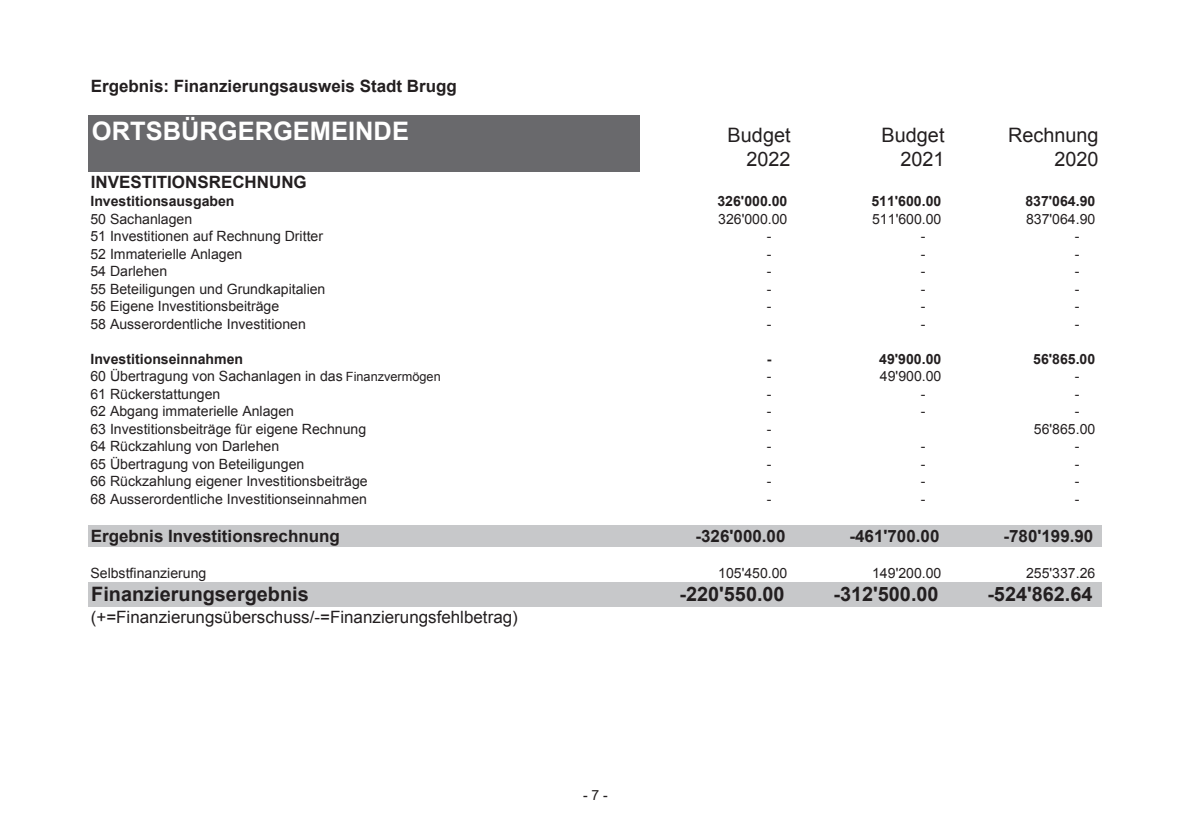
<style>
.page{position:relative;width:1191px;height:840px;background:#fff}
.page>*{position:absolute;margin:0;border:0;box-sizing:border-box;transform-origin:0 0}
.t1{font:700 25.4px "Arial";color:#fff}
.t2{font:700 19.8px "Arial";color:#231f20}
.t3{font:19.8px/24.2px "Arial";color:#231f20;text-align:right}
.t4{font:700 17px "Arial";color:#231f20}
.t5{font:17px "Arial";color:#231f20}
.t6{font:14px "Arial";color:#231f20}
.t7{font:700 14px "Arial";color:#231f20}
.t8{font:14px "Arial";color:#231f20}
.s1{font-size:12.8px}
</style>
<div class="page">
<div style="left:88px;top:115px;width:552px;height:56px;background:#69696c"></div>
<div style="left:88px;top:525px;width:1014px;height:21px;background:#c7c8ca"></div>
<div style="left:88px;top:581px;width:1014px;height:25px;background:#c7c8ca"></div>
<p class="t4" style="left:91px;top:74px;width:368px">Ergebnis: Finanzierungsausweis Stadt Brugg</p>
<h1 class="t1" style="left:92px;top:113px;width:318px">ORTSBÜRGERGEMEINDE</h1>
<h2 class="t3" style="left:727px;top:123px;width:65px">Budget<br>2022</h2>
<h2 class="t3" style="left:881px;top:123px;width:65px">Budget<br>2021</h2>
<h2 class="t3" style="left:1008px;top:123px;width:92px">Rechnung<br>2020</h2>
<p class="t4" style="left:91px;top:170px;width:217px">INVESTITIONSRECHNUNG</p>
<p class="t7" style="left:90px;top:191px;width:146px">Investitionsausgaben</p>
<p class="t7" style="left:717px;top:191px;width:71px">326'000.00</p>
<p class="t7" style="left:871px;top:191px;width:71px">511'600.00</p>
<p class="t7" style="left:1025px;top:191px;width:71px">837'064.90</p>
<p class="t6" style="left:90px;top:209px;width:103px">50 Sachanlagen</p>
<p class="t6" style="left:718px;top:209px;width:71px">326'000.00</p>
<p class="t6" style="left:872px;top:209px;width:71px">511'600.00</p>
<p class="t6" style="left:1026px;top:209px;width:71px">837'064.90</p>
<p class="t6" style="left:90px;top:226px;width:234px">51 Investitionen auf Rechnung Dritter</p>
<p class="t6" style="left:767px;top:226px;width:6px">-</p>
<p class="t6" style="left:921px;top:226px;width:6px">-</p>
<p class="t6" style="left:1074px;top:226px;width:6px">-</p>
<p class="t6" style="left:90px;top:244px;width:153px">52 Immaterielle Anlagen</p>
<p class="t6" style="left:767px;top:244px;width:6px">-</p>
<p class="t6" style="left:921px;top:244px;width:6px">-</p>
<p class="t6" style="left:1074px;top:244px;width:6px">-</p>
<p class="t6" style="left:90px;top:261px;width:78px">54 Darlehen</p>
<p class="t6" style="left:767px;top:261px;width:6px">-</p>
<p class="t6" style="left:921px;top:261px;width:6px">-</p>
<p class="t6" style="left:1074px;top:261px;width:6px">-</p>
<p class="t6" style="left:90px;top:279px;width:236px">55 Beteiligungen und Grundkapitalien</p>
<p class="t6" style="left:767px;top:279px;width:6px">-</p>
<p class="t6" style="left:921px;top:279px;width:6px">-</p>
<p class="t6" style="left:1074px;top:279px;width:6px">-</p>
<p class="t6" style="left:90px;top:296px;width:190px">56 Eigene Investitionsbeiträge</p>
<p class="t6" style="left:767px;top:296px;width:6px">-</p>
<p class="t6" style="left:921px;top:296px;width:6px">-</p>
<p class="t6" style="left:1074px;top:296px;width:6px">-</p>
<p class="t6" style="left:90px;top:314px;width:217px">58 Ausserordentliche Investitionen</p>
<p class="t6" style="left:767px;top:314px;width:6px">-</p>
<p class="t6" style="left:921px;top:314px;width:6px">-</p>
<p class="t6" style="left:1074px;top:314px;width:6px">-</p>
<p class="t7" style="left:90px;top:349px;width:154px">Investitionseinnahmen</p>
<p class="t7" style="left:767px;top:349px;width:6px">-</p>
<p class="t7" style="left:879px;top:349px;width:64px">49'900.00</p>
<p class="t7" style="left:1033px;top:349px;width:64px">56'865.00</p>
<p class="t6" style="left:90px;top:366px;width:352px">60 Übertragung von Sachanlagen in das <span class="s1">Finanzvermögen</span></p>
<p class="t6" style="left:767px;top:366px;width:6px">-</p>
<p class="t6" style="left:880px;top:366px;width:63px">49'900.00</p>
<p class="t6" style="left:1074px;top:366px;width:6px">-</p>
<p class="t6" style="left:90px;top:384px;width:132px">61 Rückerstattungen</p>
<p class="t6" style="left:767px;top:384px;width:6px">-</p>
<p class="t6" style="left:921px;top:384px;width:6px">-</p>
<p class="t6" style="left:1074px;top:384px;width:6px">-</p>
<p class="t6" style="left:90px;top:401px;width:205px">62 Abgang immaterielle Anlagen</p>
<p class="t6" style="left:767px;top:401px;width:6px">-</p>
<p class="t6" style="left:921px;top:401px;width:6px">-</p>
<p class="t6" style="left:1074px;top:401px;width:6px">-</p>
<p class="t6" style="left:90px;top:419px;width:277px">63 Investitionsbeiträge für eigene Rechnung</p>
<p class="t6" style="left:767px;top:419px;width:6px">-</p>
<p class="t6" style="left:1033px;top:419px;width:63px">56'865.00</p>
<p class="t6" style="left:90px;top:436px;width:190px">64 Rückzahlung von Darlehen</p>
<p class="t6" style="left:767px;top:436px;width:6px">-</p>
<p class="t6" style="left:921px;top:436px;width:6px">-</p>
<p class="t6" style="left:1074px;top:436px;width:6px">-</p>
<p class="t6" style="left:90px;top:454px;width:215px">65 Übertragung von Beteiligungen</p>
<p class="t6" style="left:767px;top:454px;width:6px">-</p>
<p class="t6" style="left:921px;top:454px;width:6px">-</p>
<p class="t6" style="left:1074px;top:454px;width:6px">-</p>
<p class="t6" style="left:90px;top:471px;width:279px">66 Rückzahlung eigener Investitionsbeiträge</p>
<p class="t6" style="left:767px;top:471px;width:6px">-</p>
<p class="t6" style="left:921px;top:471px;width:6px">-</p>
<p class="t6" style="left:1074px;top:471px;width:6px">-</p>
<p class="t6" style="left:90px;top:489px;width:278px">68 Ausserordentliche Investitionseinnahmen</p>
<p class="t6" style="left:767px;top:489px;width:6px">-</p>
<p class="t6" style="left:921px;top:489px;width:6px">-</p>
<p class="t6" style="left:1074px;top:489px;width:6px">-</p>
<p class="t4" style="left:91px;top:523px;width:251px">Ergebnis Investitionsrechnung</p>
<p class="t4" style="left:695px;top:523px;width:91px">-326'000.00</p>
<p class="t4" style="left:849px;top:523px;width:91px">-461'700.00</p>
<p class="t4" style="left:1003px;top:523px;width:91px">-780'199.90</p>
<p class="t6" style="left:90px;top:563px;width:117px">Selbstfinanzierung</p>
<p class="t6" style="left:718px;top:563px;width:71px">105'450.00</p>
<p class="t6" style="left:872px;top:563px;width:71px">149'200.00</p>
<p class="t6" style="left:1026px;top:563px;width:71px">255'337.26</p>
<h2 class="t2" style="left:91px;top:580px;width:219px">Finanzierungsergebnis</h2>
<h2 class="t2" style="left:679px;top:580px;width:107px">-220'550.00</h2>
<h2 class="t2" style="left:833px;top:580px;width:107px">-312'500.00</h2>
<h2 class="t2" style="left:987px;top:580px;width:107px">-524'862.64</h2>
<p class="t5" style="left:91px;top:605px;width:428px">(+=Finanzierungsüberschuss/-=Finanzierungsfehlbetrag)</p>
<p class="t8" style="left:583px;top:785px;width:26px">- 7 -</p>
</div>
